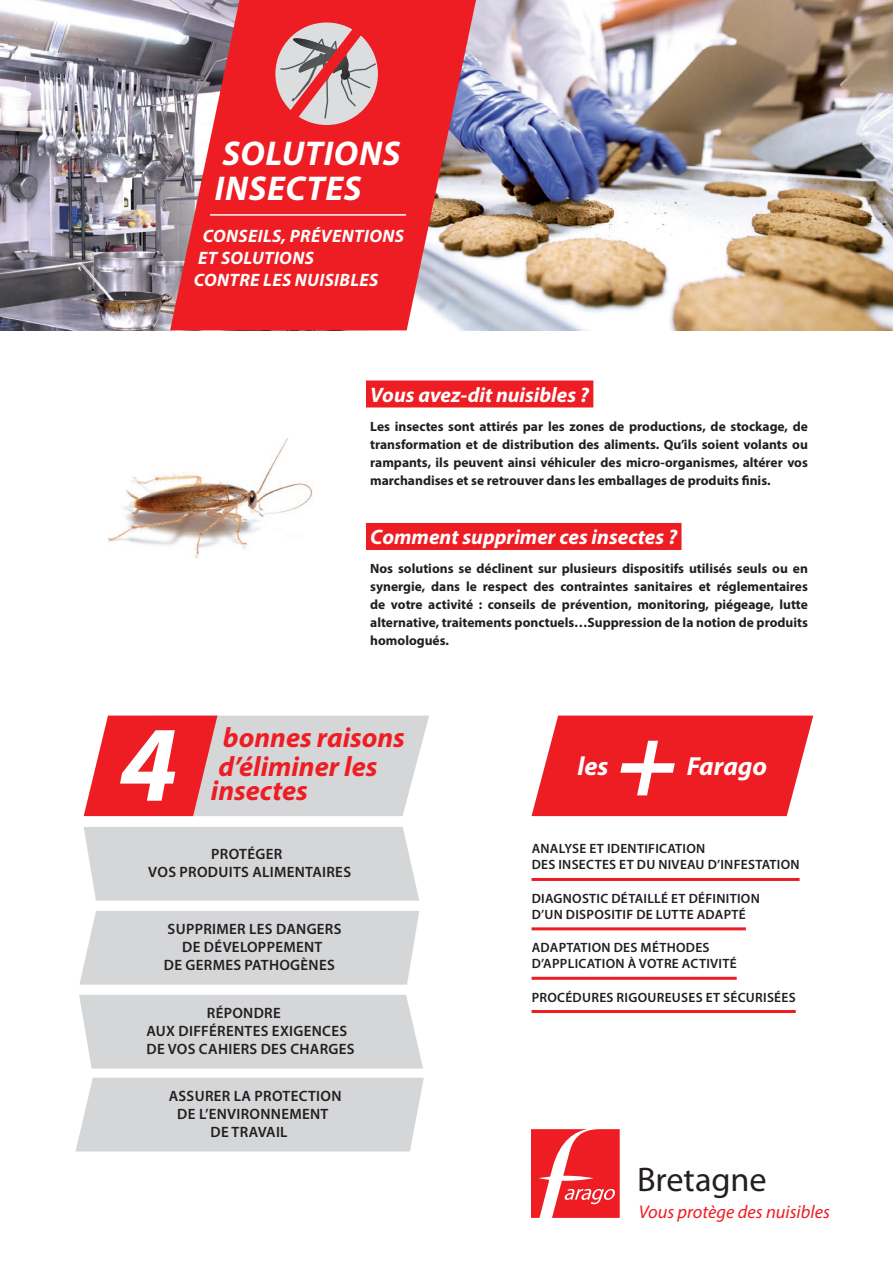
<style>
.page{position:relative;width:893px;height:1263px;background:#fff}
.page>*{position:absolute;margin:0;border:0;box-sizing:border-box;transform-origin:0 0}
.t1{font:italic 700 108.45px "Myriad Pro";color:#fff}
.t2{font:italic 700 102.75px "Myriad Pro";color:#fff}
.t3{font:italic 700 34.5px/34.5px "Myriad Pro";letter-spacing:.02em;color:#fff}
.t4{font:34.35px "Myriad Pro";color:#231f20}
.t5{font:italic 700 28.05px/28.5px "Myriad Pro";color:#ee1d23}
.t6{font:italic 700 26.25px "Myriad Pro";color:#fff}
.t7{font:italic 700 21px "Myriad Pro";color:#fff}
.t8{font:italic 18.45px "Myriad Pro";color:#ee1d23}
.t9{font:italic 700 18px/21.6px "Myriad Pro";letter-spacing:.02em;color:#fff}
.t10{font:600 15px/18px "Myriad Pro";letter-spacing:.02em;color:#231f20;text-align:center}
.t11{font:700 13.5px/18px "Myriad Pro";color:#231f20;text-align:justify}
.t12{font:600 13.5px/16.2px "Myriad Pro";letter-spacing:.02em;color:#231f20}
</style>
<div class="page">
<img style="left:476px;top:0;width:417px;height:330px">
<img style="left:0;top:0;width:170px;height:330px">
<svg style="left:170px;top:0;width:306px;height:330px;background:#db4046"></svg>
<hr style="left:210px;top:214px;width:196px;height:2px;background:#fff">
<div style="left:79px;top:911px;width:340px;height:74px;background:#d5d6d8"></div>
<div style="left:75px;top:1078px;width:349px;height:73px;background:#d5d6d8"></div>
<svg style="left:84px;top:716px;width:345px;height:100px;background:#df9ea1"></svg>
<div style="left:84px;top:827px;width:335px;height:74px;background:#d5d6d8"></div>
<div style="left:79px;top:995px;width:344px;height:73px;background:#d5d6d8"></div>
<hr style="left:531px;top:878px;width:269px;height:3px;background:#ee1d23">
<hr style="left:531px;top:927px;width:215px;height:3px;background:#ee1d23">
<hr style="left:531px;top:977px;width:206px;height:3px;background:#ee1d23">
<hr style="left:531px;top:1010px;width:265px;height:3px;background:#ee1d23">
<svg style="left:531px;top:716px;width:282px;height:100px;background:#ef3237"></svg>
<div style="left:366px;top:380px;width:227px;height:27px;background:#ee1d23"></div>
<div style="left:366px;top:523px;width:315px;height:27px;background:#ee1d23"></div>
<img style="left:108px;top:439px;width:204px;height:119px">
<svg style="left:268px;top:15px;width:117px;height:117px;background:#d87679"></svg>
<svg style="left:531px;top:1129px;width:89px;height:89px;background:#f1454a"></svg>
<h3 class="t3" style="left:215px;top:135px;width:187px">SOLUTIONS<br>INSECTES</h3>
<h3 class="t9" style="left:194px;top:225px;width:212px;text-indent:9px">CONSEILS, PRÉVENTIONS<br>ET SOLUTIONS<br>CONTRE LES NUISIBLES</h3>
<h3 class="t7" style="left:370px;top:381px;width:220px">Vous avez-dit nuisibles ?</h3>
<p class="t11" style="left:370px;top:417px;width:439px">Les insectes sont attirés par les zones de productions, de stockage, de transformation et de distribution des aliments. Qu’ils soient volants ou rampants, ils peuvent ainsi véhiculer des micro-organismes, altérer vos marchandises et se retrouver dans les emballages de produits finis.</p>
<h3 class="t7" style="left:370px;top:523px;width:309px">Comment supprimer ces insectes ?</h3>
<p class="t11" style="left:370px;top:559px;width:439px">Nos solutions se déclinent sur plusieurs dispositifs utilisés seuls ou en synergie, dans le respect des contraintes sanitaires et réglementaires de votre activité : conseils de prévention, monitoring, piégeage, lutte alternative, traitements ponctuels…Suppression de la notion de produits homologués.</p>
<h1 class="t1" style="left:119px;top:694px;width:60px">4</h1>
<h3 class="t5" style="left:218px;top:722px;width:188px">bonnes raisons d’éliminer les</h3>
<h3 class="t5" style="left:211px;top:775px;width:98px">insectes</h3>
<p class="t10" style="left:148px;top:845px;width:204px">PROTÉGER<br>VOS PRODUITS ALIMENTAIRES</p>
<p class="t10" style="left:164px;top:920px;width:179px">SUPPRIMER LES DANGERS<br>DE DÉVELOPPEMENT<br>DE GERMES PATHOGÈNES</p>
<p class="t10" style="left:147px;top:1003px;width:210px;text-align:left;text-indent:60px">RÉPONDRE<br>AUX DIFFÉRENTES EXIGENCES<br>DE VOS CAHIERS DES CHARGES</p>
<p class="t10" style="left:169px;top:1086px;width:174px">ASSURER LA PROTECTION</p>
<p class="t10" style="left:177px;top:1104px;width:153px">DE L’ENVIRONNEMENT</p>
<p class="t10" style="left:211px;top:1122px;width:79px">DE TRAVAIL</p>
<h2 class="t2" style="left:611px;top:694px;width:88px">+</h2>
<h3 class="t6" style="left:577px;top:749px;width:33px">les</h3>
<h3 class="t6" style="left:687px;top:749px;width:82px">Farago</h3>
<p class="t12" style="left:532px;top:840px;width:269px">ANALYSE ET IDENTIFICATION<br>DES INSECTES ET DU NIVEAU D’INFESTATION</p>
<p class="t12" style="left:532px;top:890px;width:230px">DIAGNOSTIC DÉTAILLÉ ET DÉFINITION<br>D’UN DISPOSITIF DE LUTTE ADAPTÉ</p>
<p class="t12" style="left:532px;top:939px;width:207px">ADAPTATION DES MÉTHODES<br>D’APPLICATION À VOTRE ACTIVITÉ</p>
<p class="t12" style="left:532px;top:988px;width:266px">PROCÉDURES RIGOUREUSES ET SÉCURISÉES</p>
<h3 class="t4" style="left:637px;top:1158px;width:131px">Bretagne</h3>
<h3 class="t8" style="left:639px;top:1200px;width:193px">Vous protège des nuisibles</h3>
</div>
